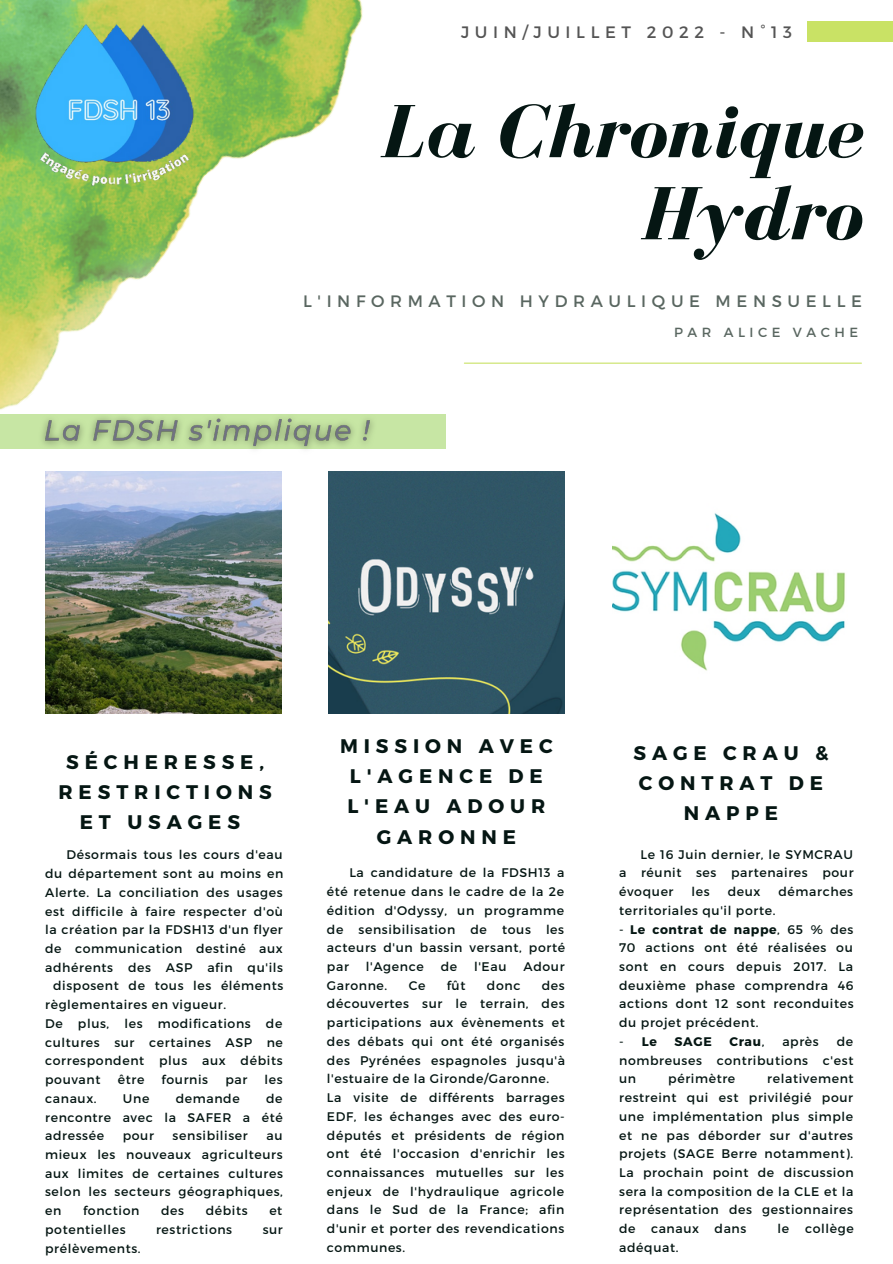
<style>
.page{position:relative;width:893px;height:1264px;background:#fff}
.page>*{position:absolute;margin:0;border:0;box-sizing:border-box;transform-origin:0 0}
.t1{font:italic 700 77.55px/82.1px "Bodoni FLF";color:#051613;text-align:right}
.t2{font:700 19.65px/30.3px "Montserrat";letter-spacing:.3em;color:#051613;text-align:center}
.t3{font:16.5px "Montserrat";letter-spacing:.34em;color:#596660}
.t4{font:16.5px "Montserrat";letter-spacing:.34em;color:#545454}
.t5{font:13.2px "Montserrat";letter-spacing:.34em;color:#596660}
.t6{font:12.45px/18.8px "Montserrat";letter-spacing:.05em;color:#051613;text-align:justify}
.t7{font:700 12.45px "Montserrat";letter-spacing:.05em;color:#051613}
.s1{font-weight:700}
.s2{font-weight:400}
</style>
<div class="page">
<div style="left:807px;top:21px;width:85px;height:20px;background:#c9e265"></div>
<img style="left:45px;top:472px;width:236px;height:241px">
<img style="left:328px;top:472px;width:236px;height:241px">
<img style="left:612px;top:513px;width:234px;height:158px">
<hr style="left:464px;top:362px;width:397px;height:2px;background:#c9e265">
<div style="left:0;top:413px;width:446px;height:35px;background:#c7e6a4"></div>
<img style="left:0;top:0;width:527px;height:414px">
<img style="left:28px;top:21px;width:170px;height:168px">
<img style="left:33px;top:402px;width:350px;height:47px">
<h3 class="t4" style="left:461px;top:22px;width:332px">JUIN/JUILLET 2022 - N°13</h3>
<h1 class="t1" style="left:381px;top:90px;width:482px">La Chronique<br>Hydro</h1>
<h3 class="t3" style="left:303px;top:291px;width:560px">L'INFORMATION HYDRAULIQUE MENSUELLE</h3>
<p class="t5" style="left:674px;top:324px;width:185px">PAR ALICE VACHE</p>
<h2 class="t2" style="left:58px;top:745px;width:215px">SÉCHERESSE,<br>RESTRICTIONS<br>ET USAGES</h2>
<h2 class="t2" style="left:340px;top:729px;width:214px">MISSION AVEC<br>L'AGENCE DE<br>L'EAU ADOUR<br>GARONNE</h2>
<h2 class="t2" style="left:633px;top:736px;width:196px">SAGE CRAU &amp;<br>CONTRAT DE<br>NAPPE</h2>
<p class="t6" style="left:327px;top:863px;width:240px;text-indent:22px">La candidature de la FDSH13 a été retenue dans le cadre de la 2e édition d'Odyssy, un programme de sensibilisation de tous les acteurs d'un bassin versant, porté par</p>
<p class="t6" style="left:619px;top:844px;width:236px;text-indent:21px">Le 16 Juin dernier, le SYMCRAU a réunit ses partenaires pour évoquer</p>
<p class="t6" style="left:66px;top:845px;width:218px">Désormais tous les cours d'eau</p>
<p class="t6" style="left:45px;top:863px;width:239px">du département sont au moins en</p>
<p class="t6" style="left:45px;top:882px;width:239px">Alerte. La conciliation des usages</p>
<p class="t6" style="left:45px;top:901px;width:239px">est difficile à faire respecter d'où</p>
<p class="t6" style="left:45px;top:919px;width:239px">la création par la FDSH13 d'un flyer</p>
<p class="t6" style="left:45px;top:938px;width:239px">de communication destiné aux</p>
<p class="t6" style="left:45px;top:957px;width:239px">adhérents des ASP afin qu'ils</p>
<p class="t6" style="left:53px;top:976px;width:232px">disposent de tous les éléments</p>
<p class="t6" style="left:45px;top:994px;width:182px">règlementaires en vigueur.</p>
<p class="t6" style="left:45px;top:1013px;width:239px">De plus, les modifications de</p>
<p class="t6" style="left:45px;top:1032px;width:239px">cultures sur certaines ASP ne</p>
<p class="t6" style="left:45px;top:1050px;width:239px">correspondent plus aux débits</p>
<p class="t6" style="left:45px;top:1069px;width:57px">pouvant</p>
<p class="t6" style="left:118px;top:1069px;width:28px">être</p>
<p class="t6" style="left:161px;top:1069px;width:48px">fournis</p>
<p class="t6" style="left:225px;top:1069px;width:23px">par</p>
<p class="t6" style="left:264px;top:1069px;width:20px">les</p>
<p class="t6" style="left:45px;top:1088px;width:53px">canaux.</p>
<p class="t6" style="left:123px;top:1088px;width:28px">Une</p>
<p class="t6" style="left:176px;top:1088px;width:66px">demande</p>
<p class="t6" style="left:691px;top:881px;width:20px">les</p>
<p class="t6" style="left:727px;top:881px;width:34px">deux</p>
<p class="t6" style="left:778px;top:881px;width:76px">démarches</p>
<p class="t6" style="left:619px;top:900px;width:158px">territoriales qu'il porte.</p>
<p class="t6" style="left:619px;top:919px;width:236px">- <span class="s1">Le contrat de nappe</span>, 65 % des 70 actions ont été réalisées ou sont en cours depuis 2017. La deuxième phase comprendra 46 actions dont 12 sont reconduites du projet précédent.</p>
<p class="t7" style="left:619px;top:1033px;width:39px"><span class="s2">-</span> Le</p>
<p class="t7" style="left:674px;top:1033px;width:39px">SAGE</p>
<p class="t7" style="left:729px;top:1033px;width:36px">Crau<span class="s2">,</span></p>
<p class="t6" style="left:782px;top:1031px;width:38px">après</p>
<p class="t6" style="left:366px;top:956px;width:59px">l'Agence</p>
<p class="t6" style="left:440px;top:956px;width:18px">de</p>
<p class="t6" style="left:474px;top:956px;width:34px">l'Eau</p>
<p class="t6" style="left:523px;top:956px;width:43px">Adour</p>
<p class="t6" style="left:327px;top:975px;width:62px">Garonne.</p>
<p class="t6" style="left:408px;top:975px;width:18px">Ce</p>
<p class="t6" style="left:446px;top:975px;width:20px">fût</p>
<p class="t6" style="left:487px;top:975px;width:35px">donc</p>
<p class="t6" style="left:327px;top:975px;width:239px;text-align:left;text-indent:215px">des découvertes sur le terrain, des participations aux évènements et des débats qui ont été organisés des Pyrénées espagnoles jusqu'à l'estuaire de la Gironde/Garonne.<br>La visite de différents barrages<br>EDF, les échanges avec des euro&shy;députés et présidents de région ont été l'occasion d'enrichir les connaissances mutuelles sur les enjeux de l'hydraulique agricole dans le Sud de la France; afin d'unir et porter des revendications communes.</p>
<p class="t6" style="left:619px;top:1031px;width:236px;text-indent:217px">de nombreuses contributions c'est un</p>
<p class="t6" style="left:668px;top:1068px;width:68px">périmètre</p>
<p class="t6" style="left:619px;top:1068px;width:236px;text-indent:148px">relativement restreint qui est privilégié pour une implémentation plus simple et ne pas déborder sur d'autres projets (SAGE Berre notamment).<br>La prochain point de discussion sera la composition de la CLE et la représentation des gestionnaires de canaux dans</p>
<p class="t6" style="left:45px;top:1088px;width:239px;text-indent:221px">de rencontre avec la SAFER a été adressée</p>
<p class="t6" style="left:123px;top:1125px;width:33px">pour</p>
<p class="t6" style="left:173px;top:1125px;width:77px">sensibiliser</p>
<p class="t6" style="left:45px;top:1125px;width:239px;text-indent:221px">au mieux les nouveaux agriculteurs aux limites de certaines cultures selon les secteurs géographiques, en</p>
<p class="t6" style="left:83px;top:1200px;width:58px">fonction</p>
<p class="t6" style="left:161px;top:1200px;width:24px">des</p>
<p class="t6" style="left:206px;top:1200px;width:43px">débits</p>
<p class="t6" style="left:269px;top:1200px;width:15px">et</p>
<p class="t6" style="left:45px;top:1219px;width:82px">potentielles</p>
<p class="t6" style="left:156px;top:1219px;width:78px">restrictions</p>
<p class="t6" style="left:263px;top:1219px;width:22px">sur</p>
<p class="t6" style="left:45px;top:1238px;width:97px">prélèvements.</p>
<p class="t6" style="left:777px;top:1218px;width:13px">le</p>
<p class="t6" style="left:805px;top:1218px;width:50px">collège</p>
<p class="t6" style="left:619px;top:1237px;width:61px">adéquat.</p>
</div>
